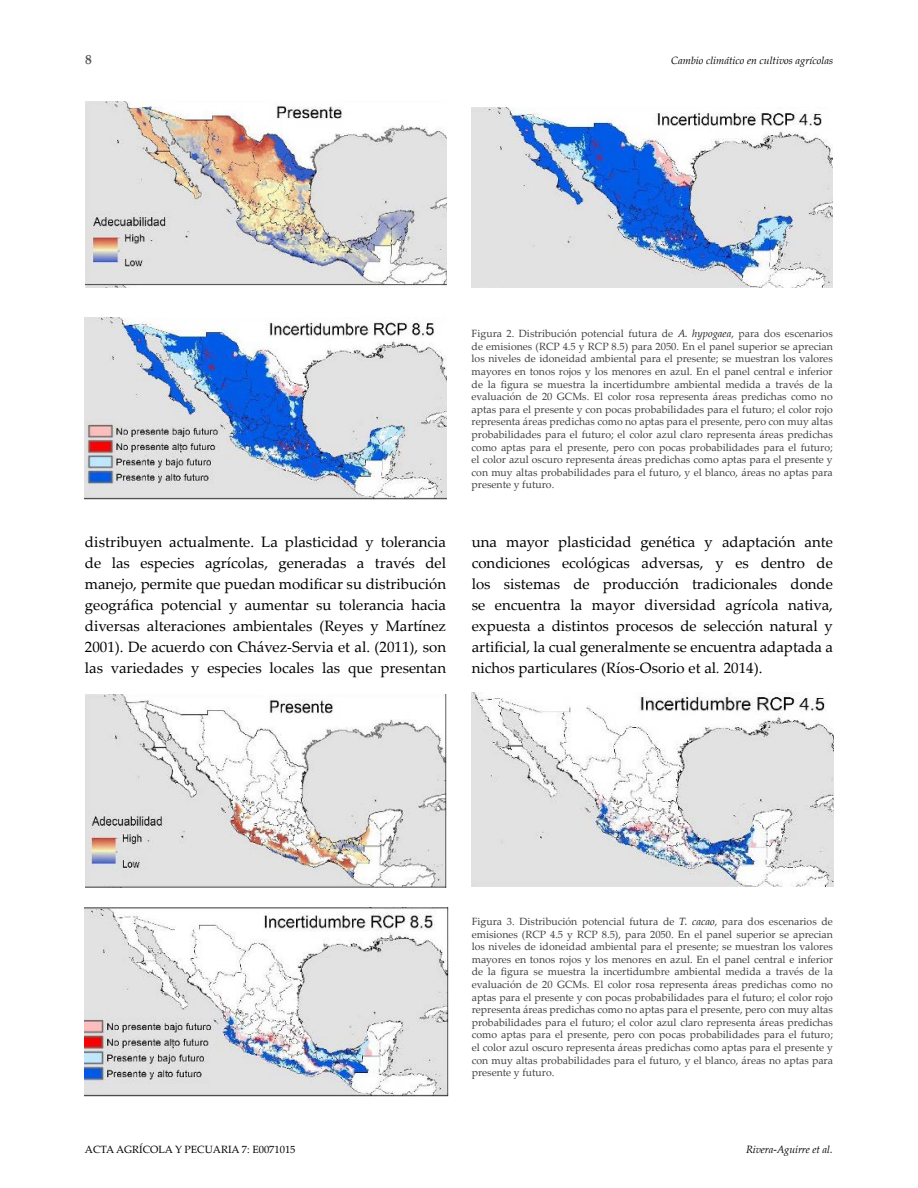
<style>
.page{position:relative;width:918px;height:1188px;background:#fff}
.page>*{position:absolute;margin:0;border:0;box-sizing:border-box;transform-origin:0 0}
.t1{font:15px/21px "Palatino Linotype";color:#000;text-align:justify}
.t2{font:700 13.5px "Palatino Linotype";color:#58595b}
.t3{font:10.5px/12.6px "Palatino Linotype";color:#414042;text-align:justify}
.t4{font:italic 10.5px "Palatino";color:#000}
.t5{font:10.5px "Palatino Linotype";color:#000}
.s1{font-family:"Palatino";font-style:italic;color:#1a1a1a}
.s2{font-style:italic}
</style>
<div class="page">
<img style="left:85px;top:102px;width:361px;height:186px">
<img style="left:472px;top:108px;width:361px;height:179px">
<img style="left:85px;top:318px;width:361px;height:182px">
<img style="left:85px;top:694px;width:361px;height:194px">
<img style="left:472px;top:693px;width:361px;height:193px">
<img style="left:85px;top:907px;width:363px;height:189px">
<p class="t2" style="left:85px;top:50px;width:8px">8</p>
<p class="t4" style="left:671px;top:51px;width:163px">Cambio climático en cultivos agrícolas</p>
<p class="t3" style="left:472px;top:327px;width:363px">Figura 2. Distribución potencial futura de <span class="s1">A. hypogaea</span>, para dos escenarios de emisiones (RCP 4.5 y RCP 8.5) para 2050. En el panel superior se aprecian los niveles de idoneidad ambiental para el presente; se muestran los valores mayores en tonos rojos y los menores en azul. En el panel central e inferior de la figura se muestra la incertidumbre ambiental medida a través de la evaluación de 20 GCMs. El color rosa representa áreas predichas como no aptas para el presente y con pocas probabilidades para el futuro; el color rojo representa áreas predichas como no aptas para el presente, pero con muy altas probabilidades para el futuro; el color azul claro representa áreas predichas como aptas para el presente, pero con pocas probabilidades para el futuro; el color azul oscuro representa áreas predichas como aptas para el presente y con muy altas probabilidades para el futuro, y el blanco, áreas no aptas para presente y futuro.</p>
<p class="t1" style="left:85px;top:531px;width:363px">distribuyen actualmente. La plasticidad y tolerancia de las especies agrícolas, generadas a través del manejo, permite que puedan modificar su distribución geográfica potencial y aumentar su tolerancia hacia diversas alteraciones ambientales (Reyes y Martínez 2001). De acuerdo con Chávez-Servia et al. (2011), son las variedades y especies locales las que presentan</p>
<p class="t1" style="left:472px;top:531px;width:363px">una mayor plasticidad genética y adaptación ante condiciones ecológicas adversas, y es dentro de los sistemas de producción tradicionales donde se encuentra la mayor diversidad agrícola nativa, expuesta a distintos procesos de selección natural y artificial, la cual generalmente se encuentra adaptada a nichos particulares (Ríos-Osorio et al<span class="s2">.</span> 2014).</p>
<p class="t5" style="left:85px;top:1142px;width:212px">ACTA AGRÍCOLA Y PECUARIA 7: E0071015</p>
<p class="t3" style="left:472px;top:915px;width:363px">Figura 3. Distribución potencial futura de <span class="s1">T. cacao</span>, para dos escenarios de emisiones (RCP 4.5 y RCP 8.5), para 2050. En el panel superior se aprecian los niveles de idoneidad ambiental para el presente; se muestran los valores mayores en tonos rojos y los menores en azul. En el panel central e inferior de la figura se muestra la incertidumbre ambiental medida a través de la evaluación de 20 GCMs. El color rosa representa áreas predichas como no aptas para el presente y con pocas probabilidades para el futuro; el color rojo representa áreas predichas como no aptas para el presente, pero con muy altas probabilidades para el futuro; el color azul claro representa áreas predichas como aptas para el presente, pero con pocas probabilidades para el futuro; el color azul oscuro representa áreas predichas como aptas para el presente y con muy altas probabilidades para el futuro, y el blanco, áreas no aptas para presente y futuro.</p>
<p class="t4" style="left:746px;top:1140px;width:88px">Rivera-Aguirre et al.</p>
</div>
